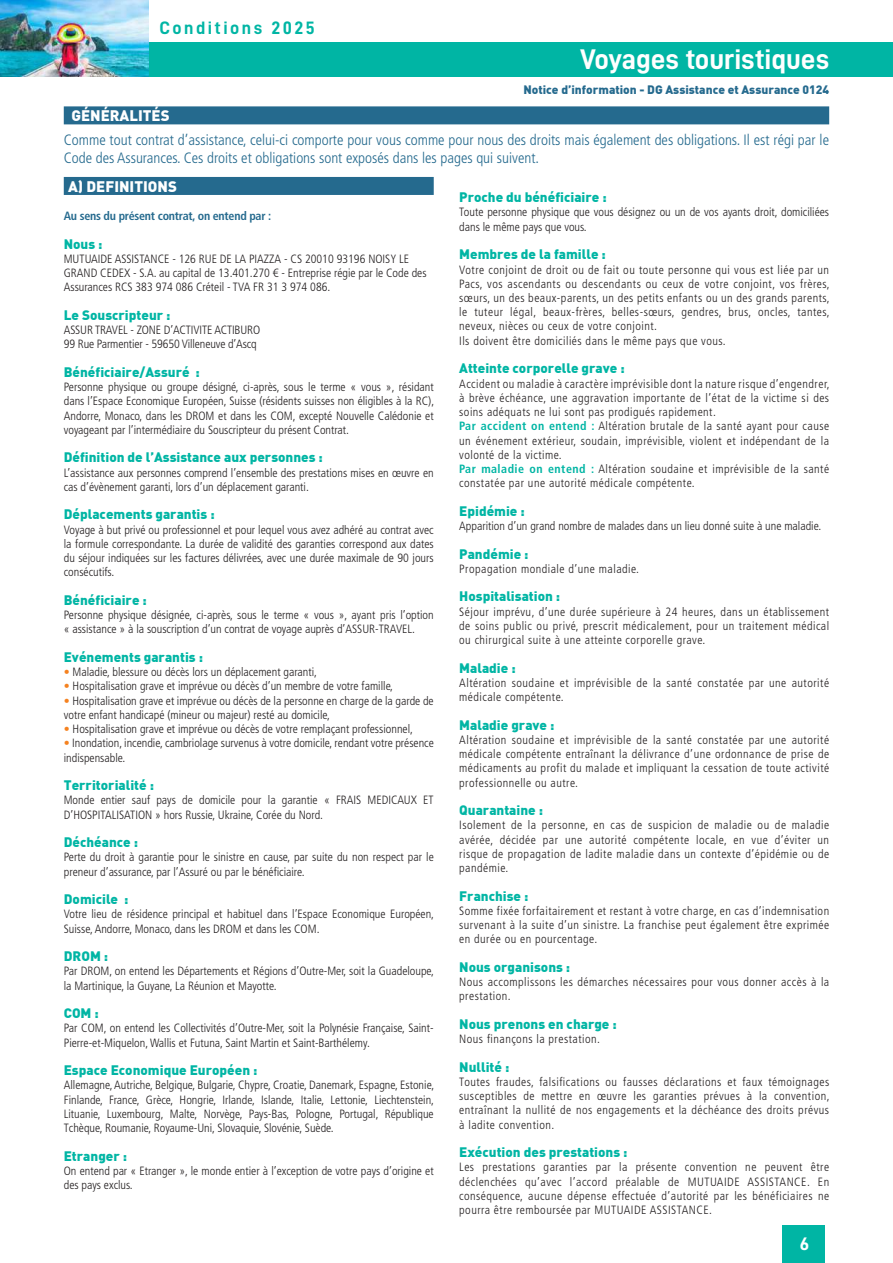
<style>
.page{position:relative;width:893px;height:1263px;background:#fff}
.page>*{position:absolute;margin:0;border:0;box-sizing:border-box;transform-origin:0 0}
.t1{font:28.5px "D DIN Bold";color:#fff}
.t2{font:18.15px "D DIN Bold";color:#fff}
.t3{font:18px "D DIN Bold";letter-spacing:.14em;color:#00b5a4}
.t4{font:300 condensed 15px/18px "Frutiger LT Std";color:#256a8e}
.t5{font:900 15px "DIN";color:#fff}
.t6{font:900 13.5px "DIN";color:#00b5a4}
.t7{font:300 condensed 12px/14.2px "Frutiger LT Std";color:#231f20}
.t8{font:300 condensed 12px/14.2px "Frutiger LT Std";letter-spacing:.04em;color:#231f20}
.t9{font:900 12px "DIN";color:#256a8e}
.t10{font:700 condensed 12px "Frutiger LT Std";letter-spacing:-.02em;color:#256a8e}
.s1{color:#f58220}
.s2{font-weight:700;color:#00b5a4}
</style>
<div class="page">
<div style="left:64px;top:177px;width:370px;height:18px;background:#256a8e"></div>
<div style="left:64px;top:106px;width:765px;height:18px;background:#256a8e"></div>
<div style="left:0;top:43px;width:893px;height:34px;background:#00b5a4"></div>
<div style="left:783px;top:1225px;width:42px;height:38px;background:#00b5a4"></div>
<img style="left:0;top:0;width:149px;height:77px">
<h3 class="t3" style="left:159px;top:18px;width:157px">Conditions 2025</h3>
<p class="t5" style="left:71px;top:106px;width:100px">GÉNÉRALITÉS</p>
<h1 class="t1" style="left:580px;top:43px;width:251px">Voyages touristiques</h1>
<p class="t9" style="left:523px;top:82px;width:307px">Notice d’information - DG Assistance et Assurance 0124</p>
<p class="t4" style="left:64px;top:131px;width:767px">Comme tout contrat d’assistance, celui-ci comporte pour vous comme pour nous des droits mais également des obligations. Il est régi par le<br>Code des Assurances. Ces droits et obligations sont exposés dans les pages qui suivent.</p>
<p class="t5" style="left:68px;top:176px;width:110px">A) DEFINITIONS</p>
<p class="t10" style="left:64px;top:209px;width:209px">Au sens du présent contrat, on entend par :</p>
<p class="t6" style="left:64px;top:235px;width:40px">Nous :</p>
<p class="t7" style="left:64px;top:252px;width:364px">MUTUAIDE ASSISTANCE - 126 RUE DE LA PIAZZA - CS 20010 93196 NOISY LE<br>GRAND CEDEX - S.A. au capital de 13.401.270 € - Entreprise régie par le Code des<br>Assurances RCS 383 974 086 Créteil - TVA FR 31 3 974 086.</p>
<p class="t6" style="left:64px;top:306px;width:108px">Le Souscripteur :</p>
<p class="t7" style="left:64px;top:323px;width:198px">ASSUR TRAVEL - ZONE D’ACTIVITE ACTIBURO<br>99 Rue Parmentier - 59650 Villeneuve d’Ascq</p>
<p class="t6" style="left:64px;top:363px;width:138px">Bénéficiaire/Assuré :</p>
<p class="t7" style="left:64px;top:380px;width:372px;text-align:justify">Personne physique ou groupe désigné, ci-après, sous le terme « vous », résidant dans l’Espace Economique Européen, Suisse (résidents suisses non éligibles à la RC), Andorre, Monaco, dans les DROM et dans les COM, excepté Nouvelle Calédonie et voyageant par l’intermédiaire du Souscripteur du présent Contrat.</p>
<p class="t6" style="left:64px;top:448px;width:261px">Définition de l’Assistance aux personnes :</p>
<p class="t7" style="left:64px;top:465px;width:371px">L’assistance aux personnes comprend l’ensemble des prestations mises en œuvre en cas d’évènement garanti, lors d’un déplacement garanti.</p>
<p class="t6" style="left:64px;top:505px;width:152px">Déplacements garantis :</p>
<p class="t7" style="left:64px;top:522px;width:371px;text-align:justify">Voyage à but privé ou professionnel et pour lequel vous avez adhéré au contrat avec la formule correspondante. La durée de validité des garanties correspond aux dates du séjour indiquées sur les factures délivrées, avec une durée maximale de 90 jours consécutifs.</p>
<p class="t6" style="left:64px;top:591px;width:85px">Bénéficiaire :</p>
<p class="t7" style="left:64px;top:608px;width:371px">Personne physique désignée, ci-après, sous le terme « vous », ayant pris l’option « assistance » à la souscription d’un contrat de voyage auprès d’ASSUR-TRAVEL.</p>
<p class="t6" style="left:64px;top:648px;width:141px">Evénements garantis :</p>
<p class="t7" style="left:64px;top:665px;width:255px"><span class="s1">•</span> Maladie, blessure ou décès lors un déplacement garanti,</p>
<p class="t7" style="left:64px;top:679px;width:331px"><span class="s1">•</span> Hospitalisation grave et imprévue ou décès d’un membre de votre famille,</p>
<p class="t7" style="left:64px;top:693px;width:371px"><span class="s1">•</span> Hospitalisation grave et imprévue ou décès de la personne en charge de la garde de votre enfant handicapé (mineur ou majeur) resté au domicile,</p>
<p class="t7" style="left:64px;top:722px;width:351px"><span class="s1">•</span> Hospitalisation grave et imprévue ou décès de votre remplaçant professionnel,</p>
<p class="t7" style="left:64px;top:736px;width:371px"><span class="s1">•</span> Inondation, incendie, cambriolage survenus à votre domicile, rendant votre présence indispensable.</p>
<p class="t6" style="left:64px;top:776px;width:92px">Territorialité :</p>
<p class="t7" style="left:64px;top:793px;width:371px">Monde entier sauf pays de domicile pour la garantie « FRAIS MEDICAUX ET<br>D’HOSPITALISATION » hors Russie, Ukraine, Corée du Nord.</p>
<p class="t6" style="left:64px;top:833px;width:76px">Déchéance :</p>
<p class="t7" style="left:64px;top:850px;width:371px">Perte du droit à garantie pour le sinistre en cause, par suite du non respect par le preneur d’assurance, par l’Assuré ou par le bénéficiaire.</p>
<p class="t6" style="left:64px;top:890px;width:66px">Domicile :</p>
<p class="t7" style="left:64px;top:907px;width:372px">Votre lieu de résidence principal et habituel dans l’Espace Economique Européen,<br>Suisse, Andorre, Monaco, dans les DROM et dans les COM.</p>
<p class="t6" style="left:64px;top:947px;width:46px">DROM :</p>
<p class="t7" style="left:64px;top:964px;width:372px">Par DROM, on entend les Départements et Régions d’Outre-Mer, soit la Guadeloupe, la Martinique, la Guyane, La Réunion et Mayotte.</p>
<p class="t6" style="left:64px;top:1004px;width:37px">COM :</p>
<p class="t7" style="left:64px;top:1021px;width:371px">Par COM, on entend les Collectivités d’Outre-Mer, soit la Polynésie Française, Saint-<br>Pierre-et-Miquelon, Wallis et Futuna, Saint Martin et Saint-Barthélemy.</p>
<p class="t6" style="left:64px;top:1061px;width:195px">Espace Economique Européen :</p>
<p class="t7" style="left:64px;top:1078px;width:372px;text-align:justify">Allemagne, Autriche, Belgique, Bulgarie, Chypre, Croatie, Danemark, Espagne, Estonie, Finlande, France, Grèce, Hongrie, Irlande, Islande, Italie, Lettonie, Liechtenstein, Lituanie, Luxembourg, Malte, Norvège, Pays-Bas, Pologne, Portugal, République Tchèque, Roumanie, Royaume-Uni, Slovaquie, Slovénie, Suède.</p>
<p class="t6" style="left:64px;top:1147px;width:65px">Etranger :</p>
<p class="t7" style="left:64px;top:1164px;width:371px">On entend par « Etranger », le monde entier à l’exception de votre pays d’origine et des pays exclus.</p>
<p class="t6" style="left:459px;top:188px;width:149px">Proche du bénéficiaire :</p>
<p class="t7" style="left:459px;top:205px;width:371px">Toute personne physique que vous désignez ou un de vos ayants droit, domiciliées dans le même pays que vous.</p>
<p class="t6" style="left:459px;top:245px;width:148px">Membres de la famille :</p>
<p class="t8" style="left:459px;top:262px;width:372px">Votre conjoint de droit ou de fait ou toute personne qui vous est liée par un Pacs, vos ascendants ou descendants ou ceux de votre conjoint, vos frères, sœurs, un des beaux-parents, un des petits enfants ou un des grands parents, le tuteur légal, beaux-frères, belles-sœurs, gendres, brus, oncles, tantes, neveux, nièces ou ceux de votre conjoint.<br>Ils doivent être domiciliés dans le même pays que vous.</p>
<p class="t6" style="left:459px;top:359px;width:167px">Atteinte corporelle grave :</p>
<p class="t8" style="left:459px;top:376px;width:372px">Accident ou maladie à caractère imprévisible dont la nature risque d’engendrer, à brève échéance, une aggravation importante de l’état de la victime si des soins adéquats ne lui sont pas prodigués rapidement.<br><span class="s2">Par accident on entend :</span> Altération brutale de la santé ayant pour cause un événement extérieur, soudain, imprévisible, violent et indépendant de la volonté de la victime.<br><span class="s2">Par maladie on entend :</span> Altération soudaine et imprévisible de la santé constatée par une autorité médicale compétente.</p>
<p class="t6" style="left:459px;top:502px;width:67px">Epidémie :</p>
<p class="t7" style="left:459px;top:519px;width:363px">Apparition d’un grand nombre de malades dans un lieu donné suite à une maladie.</p>
<p class="t6" style="left:459px;top:545px;width:71px">Pandémie :</p>
<p class="t8" style="left:459px;top:562px;width:181px">Propagation mondiale d’une maladie.</p>
<p class="t6" style="left:459px;top:587px;width:102px">Hospitalisation :</p>
<p class="t7" style="left:459px;top:604px;width:371px;text-align:justify">Séjour imprévu, d’une durée supérieure à 24 heures, dans un établissement de soins public ou privé, prescrit médicalement, pour un traitement médical ou chirurgical suite à une atteinte corporelle grave.</p>
<p class="t6" style="left:459px;top:659px;width:58px">Maladie :</p>
<p class="t8" style="left:459px;top:676px;width:371px">Altération soudaine et imprévisible de la santé constatée par une autorité médicale compétente.</p>
<p class="t6" style="left:459px;top:716px;width:97px">Maladie grave :</p>
<p class="t7" style="left:459px;top:733px;width:371px;text-align:justify">Altération soudaine et imprévisible de la santé constatée par une autorité médicale compétente entraînant la délivrance d’une ordonnance de prise de médicaments au profit du malade et impliquant la cessation de toute activité professionnelle ou autre.</p>
<p class="t6" style="left:459px;top:801px;width:85px">Quarantaine :</p>
<p class="t7" style="left:459px;top:818px;width:371px;text-align:justify">Isolement de la personne, en cas de suspicion de maladie ou de maladie avérée, décidée par une autorité compétente locale, en vue d’éviter un risque de propagation de ladite maladie dans un contexte d’épidémie ou de pandémie.</p>
<p class="t6" style="left:459px;top:887px;width:71px">Franchise :</p>
<p class="t7" style="left:459px;top:904px;width:371px;text-align:justify">Somme fixée forfaitairement et restant à votre charge, en cas d’indemnisation survenant à la suite d’un sinistre. La franchise peut également être exprimée en durée ou en pourcentage.</p>
<p class="t6" style="left:459px;top:958px;width:112px">Nous organisons :</p>
<p class="t8" style="left:459px;top:975px;width:371px">Nous accomplissons les démarches nécessaires pour vous donner accès à la prestation.</p>
<p class="t6" style="left:459px;top:1015px;width:159px">Nous prenons en charge :</p>
<p class="t8" style="left:459px;top:1032px;width:142px">Nous finançons la prestation.</p>
<p class="t6" style="left:459px;top:1058px;width:52px">Nullité :</p>
<p class="t7" style="left:459px;top:1075px;width:372px;text-align:justify">Toutes fraudes, falsifications ou fausses déclarations et faux témoignages susceptibles de mettre en œuvre les garanties prévues à la convention, entraînant la nullité de nos engagements et la déchéance des droits prévus à ladite convention.</p>
<p class="t6" style="left:459px;top:1143px;width:170px">Exécution des prestations :</p>
<p class="t7" style="left:459px;top:1160px;width:371px;text-align:justify">Les prestations garanties par la présente convention ne peuvent être déclenchées qu’avec l’accord préalable de MUTUAIDE ASSISTANCE. En conséquence, aucune dépense effectuée d’autorité par les bénéficiaires ne pourra être remboursée par MUTUAIDE ASSISTANCE.</p>
<h2 class="t2" style="left:800px;top:1233px;width:11px">6</h2>
</div>
